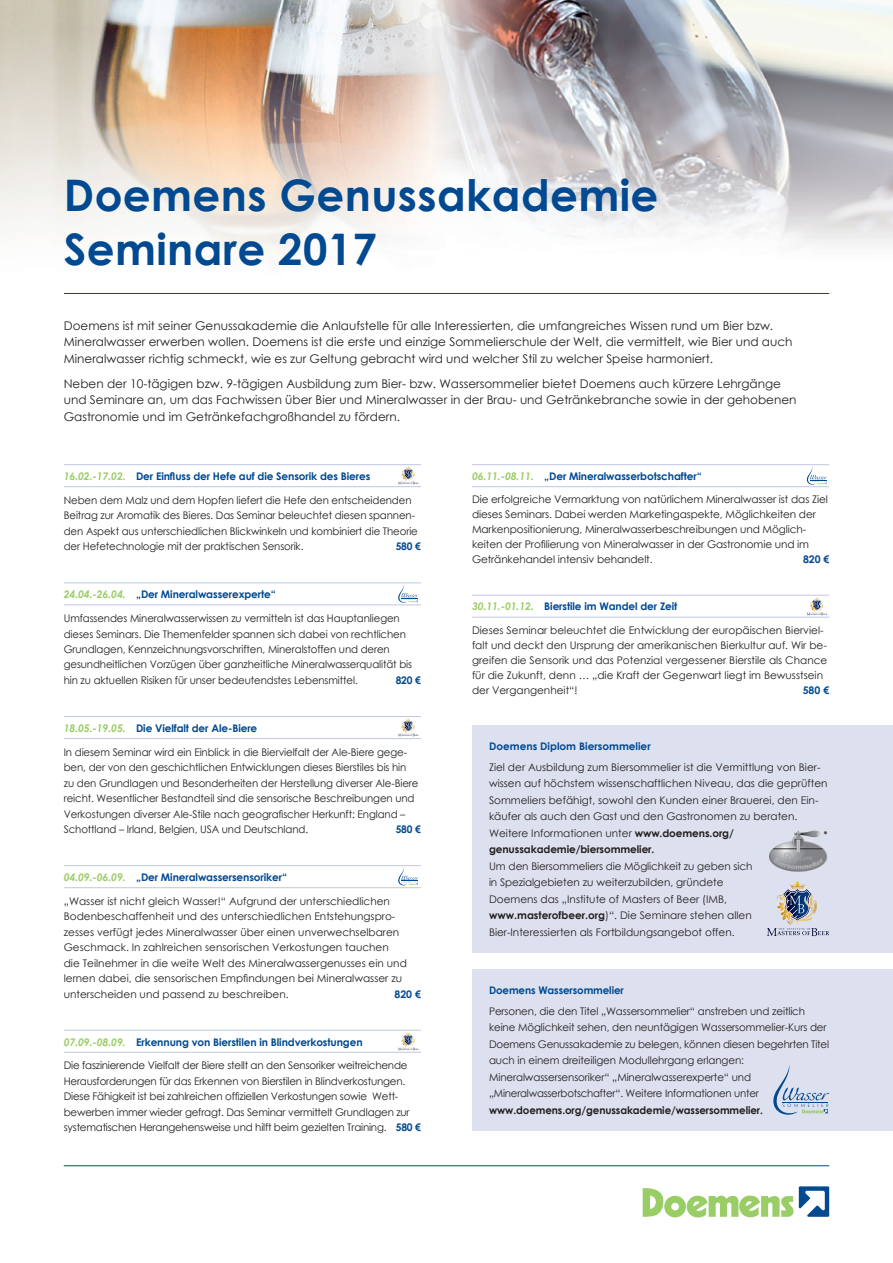
<style>
.page{position:relative;width:893px;height:1263px;background:#fff}
.page>*{position:absolute;margin:0;border:0;box-sizing:border-box;transform-origin:0 0}
.t1{font:700 43.5px/53.7px "Century Gothic";letter-spacing:.01em;color:#014990}
.t2{font:12px/16.5px "Century Gothic";color:#231f20}
.t3{font:10.5px/15.5px "Century Gothic";letter-spacing:-.01em;color:#231f20}
.t4{font:700 10.5px "Century Gothic";letter-spacing:-.01em;color:#014990}
.t5{font:700 10.5px "Century Gothic";letter-spacing:-.01em;color:#231f20}
.s1{font-style:italic;color:#99cd65}
.s2{font-weight:700;color:#014990}
.s3{font-weight:700}
</style>
<div class="page">
<img style="left:0;top:0;width:314px;height:255px">
<img style="left:314px;top:0;width:579px;height:294px">
<hr style="left:64px;top:464px;width:357px;height:1px;background:#c1c7e1">
<hr style="left:64px;top:486px;width:357px;height:1px;background:#c1c7e1">
<hr style="left:64px;top:582px;width:357px;height:1px;background:#c1c7e1">
<hr style="left:64px;top:604px;width:357px;height:1px;background:#c1c7e1">
<hr style="left:64px;top:716px;width:357px;height:1px;background:#c1c7e1">
<hr style="left:64px;top:738px;width:357px;height:1px;background:#c1c7e1">
<hr style="left:64px;top:865px;width:357px;height:1px;background:#c1c7e1">
<hr style="left:64px;top:887px;width:357px;height:1px;background:#c1c7e1">
<hr style="left:64px;top:1030px;width:357px;height:1px;background:#c1c7e1">
<hr style="left:64px;top:1052px;width:357px;height:1px;background:#c1c7e1">
<hr style="left:472px;top:464px;width:357px;height:1px;background:#c1c7e1">
<hr style="left:472px;top:486px;width:357px;height:1px;background:#c1c7e1">
<hr style="left:472px;top:595px;width:357px;height:1px;background:#c1c7e1">
<hr style="left:472px;top:617px;width:357px;height:1px;background:#c1c7e1">
<hr style="left:64px;top:293px;width:765px;height:1px;background:#014990">
<div style="left:472px;top:969px;width:421px;height:162px;background:#dde1ef"></div>
<svg style="left:773px;top:1065px;width:56px;height:50px"></svg>
<hr style="left:782px;top:1102px;width:46px;height:1px;background:#014990">
<div style="left:472px;top:725px;width:421px;height:228px;background:#dde1ef"></div>
<img style="left:769px;top:830px;width:59px;height:42px">
<svg style="left:398px;top:585px;width:20px;height:18px"></svg>
<svg style="left:807px;top:467px;width:20px;height:18px"></svg>
<svg style="left:398px;top:868px;width:20px;height:18px"></svg>
<svg style="left:398px;top:466px;width:20px;height:18px"></svg>
<svg style="left:807px;top:597px;width:20px;height:18px"></svg>
<svg style="left:767px;top:881px;width:62px;height:55px"></svg>
<svg style="left:398px;top:718px;width:20px;height:18px"></svg>
<svg style="left:398px;top:1032px;width:20px;height:18px"></svg>
<svg style="left:643px;top:1186px;width:186px;height:31px"></svg>
<hr style="left:64px;top:1165px;width:765px;height:1px;background:#014990">
<h1 class="t1" style="left:64px;top:166px;width:596px">Doemens Genussakademie<br>Seminare 2017</h1>
<p class="t2" style="left:64px;top:317px;width:730px">Doemens ist mit seiner Genussakademie die Anlaufstelle für alle Interessierten, die umfangreiches Wissen rund um Bier bzw.<br>Mineralwasser erwerben wollen. Doemens ist die erste und einzige Sommelierschule der Welt, die vermittelt, wie Bier und auch<br>Mineralwasser richtig schmeckt, wie es zur Geltung gebracht wird und welcher Stil zu welcher Speise harmoniert.</p>
<p class="t2" style="left:64px;top:375px;width:734px">Neben der 10-tägigen bzw. 9-tägigen Ausbildung zum Bier- bzw. Wassersommelier bietet Doemens auch kürzere Lehrgänge und Seminare an, um das Fachwissen über Bier und Mineralwasser in der Brau- und Getränkebranche sowie in der gehobenen<br>Gastronomie und im Getränkefachgroßhandel zu fördern.</p>
<p class="t4" style="left:64px;top:468px;width:308px"><span class="s1">16.02.-17.02.</span> Der Einfluss der Hefe auf die Sensorik des Bieres</p>
<p class="t3" style="left:64px;top:492px;width:356px">Neben dem Malz und dem Hopfen liefert die Hefe den entscheidenden Beitrag zur Aromatik des Bieres. Das Seminar beleuchtet diesen spannen&shy;den Aspekt aus unterschiedlichen Blickwinkeln und kombiniert die Theorie der Hefetechnologie mit der praktischen Sensorik.</p>
<p class="t4" style="left:396px;top:538px;width:27px">580 €</p>
<p class="t4" style="left:64px;top:586px;width:214px"><span class="s1">24.04.-26.04.</span> „Der Mineralwasserexperte“</p>
<p class="t3" style="left:64px;top:610px;width:350px">Umfassendes Mineralwasserwissen zu vermitteln ist das Hauptanliegen dieses Seminars. Die Themenfelder spannen sich dabei von rechtlichen Grundlagen, Kennzeichnungsvorschriften, Mineralstoffen und deren gesundheitlichen Vorzügen über ganzheitliche Mineralwasserqualität bis hin zu aktuellen Risiken für unser bedeutendstes Lebensmittel.</p>
<p class="t4" style="left:396px;top:672px;width:27px">820 €</p>
<p class="t4" style="left:64px;top:720px;width:195px"><span class="s1">18.05.-19.05.</span> Die Vielfalt der Ale-Biere</p>
<p class="t3" style="left:64px;top:744px;width:356px">In diesem Seminar wird ein Einblick in die Biervielfalt der Ale-Biere gege&shy;ben, der von den geschichtlichen Entwicklungen dieses Bierstiles bis hin zu den Grundlagen und Besonderheiten der Herstellung diverser Ale-Biere reicht. Wesentlicher Bestandteil sind die sensorische Beschreibungen und Verkostungen diverser Ale-Stile nach geografischer Herkunft: England – Schottland – Irland, Belgien, USA und Deutschland.</p>
<p class="t4" style="left:396px;top:821px;width:27px">580 €</p>
<p class="t4" style="left:64px;top:869px;width:225px"><span class="s1">04.09.-06.09.</span> „Der Mineralwassersensoriker“</p>
<p class="t3" style="left:64px;top:893px;width:345px">„Wasser ist nicht gleich Wasser!“ Aufgrund der unterschiedlichen Bodenbeschaffenheit und des unterschiedlichen Entstehungspro&shy;zesses verfügt jedes Mineralwasser über einen unverwechselbaren Geschmack. In zahlreichen sensorischen Verkostungen tauchen die Teilnehmer in die weite Welt des Mineralwassergenusses ein und lernen dabei, die sensorischen Empfindungen bei Mineralwasser zu unterscheiden und passend zu beschreiben.</p>
<p class="t4" style="left:394px;top:986px;width:28px">820 €</p>
<p class="t4" style="left:64px;top:1034px;width:300px"><span class="s1">07.09.-08.09.</span> Erkennung von Bierstilen in Blindverkostungen</p>
<p class="t3" style="left:64px;top:1058px;width:359px">Die faszinierende Vielfalt der Biere stellt an den Sensoriker weitreichende Herausforderungen für das Erkennen von Bierstilen in Blindverkostungen.<br>Diese Fähigkeit ist bei zahlreichen offiziellen Verkostungen sowie Wett&shy;bewerben immer wieder gefragt. Das Seminar vermittelt Grundlagen zur systematischen Herangehensweise und hilft beim gezielten Training. <span class="s2">580 €</span></p>
<p class="t4" style="left:472px;top:468px;width:231px"><span class="s1">06.11.-08.11.</span> „Der Mineralwasserbotschafter“</p>
<p class="t3" style="left:472px;top:492px;width:357px;line-height:15px">Die erfolgreiche Vermarktung von natürlichem Mineralwasser ist das Ziel dieses Seminars. Dabei werden Marketingaspekte, Möglichkeiten der Markenpositionierung, Mineralwasserbeschreibungen und Möglich&shy;keiten der Profilierung von Mineralwasser in der Gastronomie und im Getränkehandel intensiv behandelt.</p>
<p class="t4" style="left:803px;top:552px;width:28px">820 €</p>
<p class="t4" style="left:472px;top:599px;width:207px"><span class="s1">30.11.-01.12.</span> Bierstile im Wandel der Zeit</p>
<p class="t3" style="left:472px;top:622px;width:357px;line-height:15px">Dieses Seminar beleuchtet die Entwicklung der europäischen Bierviel&shy;falt und deckt den Ursprung der amerikanischen Bierkultur auf. Wir be&shy;greifen die Sensorik und das Potenzial vergessener Bierstile als Chance für die Zukunft, denn … „die Kraft der Gegenwart liegt im Bewusstsein der Vergangenheit“!</p>
<p class="t4" style="left:803px;top:682px;width:28px">580 €</p>
<p class="t4" style="left:489px;top:738px;width:163px">Doemens Diplom Biersommelier</p>
<p class="t3" style="left:489px;top:759px;width:340px;line-height:16.5px">Ziel der Ausbildung zum Biersommelier ist die Vermittlung von Bier&shy;wissen auf höchstem wissenschaftlichen Niveau, das die geprüften Sommeliers befähigt, sowohl den Kunden einer Brauerei, den Ein&shy;käufer als auch den Gast und den Gastronomen zu beraten.<br>Weitere Informationen unter <span class="s3">www.doemens.org/ genussakademie/biersommelier.</span></p>
<p class="t3" style="left:489px;top:858px;width:265px;line-height:16.5px">Um den Biersommeliers die Möglichkeit zu geben sich in Spezialgebieten zu weiterzubilden, gründete Doemens das „Institute of Masters of Beer (IMB, <span class="s3">www.masterofbeer.org</span>)“. Die Seminare stehen allen Bier-Interessierten als Fortbildungsangebot offen.</p>
<p class="t4" style="left:489px;top:982px;width:136px">Doemens Wassersommelier</p>
<p class="t3" style="left:489px;top:1002px;width:342px;line-height:16.5px">Personen, die den Titel „Wassersommelier“ anstreben und zeitlich keine Möglichkeit sehen, den neuntägigen Wassersommelier-Kurs der Doemens Genussakademie zu belegen, können diesen begehrten Titel auch in einem dreiteiligen Modullehrgang erlangen:<br>Mineralwassersensoriker“ „Mineralwasserexperte“ und „Mineralwasserbotschafter“. Weitere Informationen unter</p>
<p class="t5" style="left:489px;top:1102px;width:275px">www.doemens.org/genussakademie/wassersommelier.</p>
</div>
